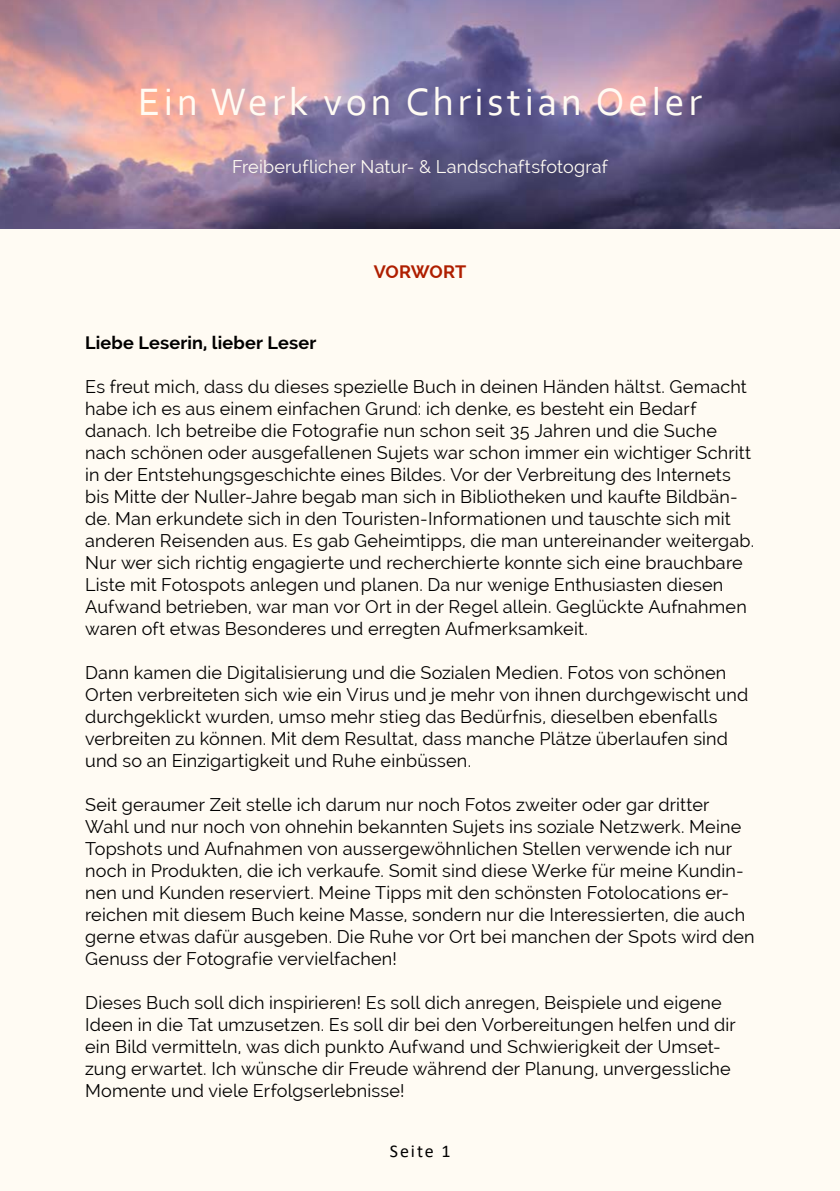
<style>
.page{position:relative;width:840px;height:1191px;background:#fff}
.page>*{position:absolute;margin:0;border:0;box-sizing:border-box;transform-origin:0 0}
.t1{font:40px "Corbel";letter-spacing:.09em;color:#fffbf3}
.t2{font:18px/22px "Raleway";letter-spacing:.01em;color:#000}
.t3{font:18px "Raleway";letter-spacing:.01em;color:#fffbf3}
.t4{font:700 18px "Raleway";letter-spacing:.01em;color:#000}
.t5{font:700 18px "Raleway";letter-spacing:-.01em;color:#af1e00}
.t6{font:18px "Calibri";letter-spacing:.105em;color:#000}
</style>
<div class="page">
<div style="left:0;top:0;width:839px;height:1191px;background:#fffbf3"></div>
<img style="left:0;top:0;width:839px;height:228px">
<h1 class="t1" style="left:138px;top:77px;width:565px">Ein Werk von Christian Oeler</h1>
<p class="t3" style="left:232px;top:156px;width:377px">Freiberuflicher Natur- &amp; Landschaftsfotograf</p>
<p class="t5" style="left:373px;top:261px;width:94px">Vorwort</p>
<p class="t4" style="left:85px;top:332px;width:232px">Liebe Leserin, lieber Leser</p>
<p class="t2" style="left:85px;top:376px;width:670px">Es freut mich, dass du dieses spezielle Buch in deinen Händen hältst. Gemacht habe ich es aus einem einfachen Grund: ich denke, es besteht ein Bedarf danach. Ich betreibe die Fotografie nun schon seit 35 Jahren und die Suche nach schönen oder ausgefallenen Sujets war schon immer ein wichtiger Schritt in der Entstehungsgeschichte eines Bildes. Vor der Verbreitung des Internets bis Mitte der Nuller-Jahre begab man sich in Bibliotheken und kaufte Bildbän&shy;de. Man erkundete sich in den Touristen-Informationen und tauschte sich mit anderen Reisenden aus. Es gab Geheimtipps, die man untereinander weitergab.<br>Nur wer sich richtig engagierte und recherchierte konnte sich eine brauchbare Liste mit Fotospots anlegen und planen. Da nur wenige Enthusiasten diesen Aufwand betrieben, war man vor Ort in der Regel allein. Geglückte Aufnahmen waren oft etwas Besonderes und erregten Aufmerksamkeit.</p>
<p class="t2" style="left:85px;top:662px;width:664px">Dann kamen die Digitalisierung und die Sozialen Medien. Fotos von schönen Orten verbreiteten sich wie ein Virus und je mehr von ihnen durchgewischt und durchgeklickt wurden, umso mehr stieg das Bedürfnis, dieselben ebenfalls verbreiten zu können. Mit dem Resultat, dass manche Plätze überlaufen sind und so an Einzigartigkeit und Ruhe einbüssen.</p>
<p class="t2" style="left:85px;top:794px;width:670px">Seit geraumer Zeit stelle ich darum nur noch Fotos zweiter oder gar dritter Wahl und nur noch von ohnehin bekannten Sujets ins soziale Netzwerk. Meine Topshots und Aufnahmen von aussergewöhnlichen Stellen verwende ich nur noch in Produkten, die ich verkaufe. Somit sind diese Werke für meine Kundin&shy;nen und Kunden reserviert. Meine Tipps mit den schönsten Fotolocations er&shy;reichen mit diesem Buch keine Masse, sondern nur die Interessierten, die auch gerne etwas dafür ausgeben. Die Ruhe vor Ort bei manchen der Spots wird den Genuss der Fotografie vervielfachen!</p>
<p class="t2" style="left:85px;top:992px;width:652px">Dieses Buch soll dich inspirieren! Es soll dich anregen, Beispiele und eigene Ideen in die Tat umzusetzen. Es soll dir bei den Vorbereitungen helfen und dir ein Bild vermitteln, was dich punkto Aufwand und Schwierigkeit der Umset&shy;zung erwartet. Ich wünsche dir Freude während der Planung, unvergessliche Momente und viele Erfolgserlebnisse!</p>
<p class="t6" style="left:389px;top:1138px;width:62px">Seite 1</p>
</div>
